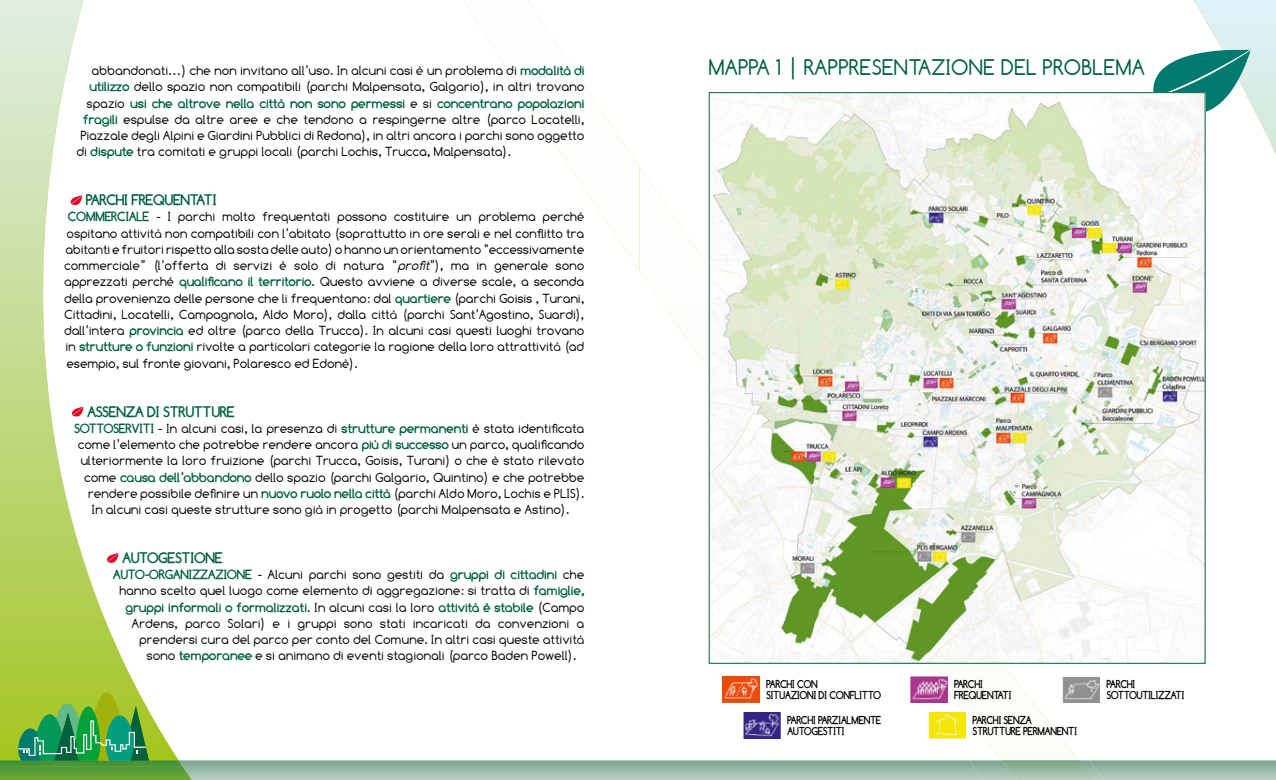
<style>
.page{position:relative;width:1276px;height:780px;background:#fff}
.page>*{position:absolute;margin:0;border:0;box-sizing:border-box;transform-origin:0 0}
.t1{font:22.5px "Comfortaa";color:#00623d}
.t2{font:700 15px "Comfortaa";color:#00623d}
.t3{font:13.12px/16.2px "Comfortaa";color:#000;text-align:justify}
.t4{font:700 13.12px "Comfortaa";color:#00623d}
.t5{font:700 11.25px/11.2px "Comfortaa";color:#000;scale:.9 1}
.s1{font-weight:700;color:#00623d}
.s2{font-weight:400;color:#000}
.s3{font-style:italic}
</style>
<div class="page">
<svg style="left:0;top:0;width:139px;height:692px"></svg>
<svg style="left:1153px;top:0;width:123px;height:157px"></svg>
<svg style="left:0;top:692px;width:1276px;height:88px"></svg>
<svg style="left:69px;top:195px;width:13px;height:15px"></svg>
<svg style="left:70px;top:407px;width:14px;height:14px"></svg>
<svg style="left:105px;top:553px;width:14px;height:14px"></svg>
<img style="left:711px;top:94px;width:492px;height:567px">
<img style="left:910px;top:676px;width:37px;height:26px">
<img style="left:743px;top:712px;width:37px;height:26px">
<img style="left:1062px;top:676px;width:37px;height:26px">
<img style="left:928px;top:712px;width:38px;height:26px">
<img style="left:722px;top:676px;width:37px;height:26px">
<p class="t3" style="left:92px;top:62px;width:494px">abbandonati…) che non invitano all’uso. In alcuni casi è un problema di <span class="s1">modalità di</span></p>
<p class="t3" style="left:89px;top:79px;width:496px"><span class="s1">utilizzo</span> dello spazio non compatibili (parchi Malpensata, Galgario), in altri trovano</p>
<p class="t4" style="left:87px;top:95px;width:499px"><span class="s2">spazio</span> usi che altrove nella città non sono permessi <span class="s2">e si</span> concentrano popolazioni</p>
<p class="t3" style="left:83px;top:111px;width:503px"><span class="s1">fragili</span> espulse da altre aree e che tendono a respingerne altre (parco Locatelli,</p>
<p class="t3" style="left:81px;top:127px;width:505px">Piazzale degli Alpini e Giardini Pubblici di Redona), in altri ancora i parchi sono oggetto</p>
<p class="t3" style="left:77px;top:144px;width:436px">di <span class="s1">dispute</span> tra comitati e gruppi locali (parchi Lochis, Trucca, Malpensata).</p>
<p class="t2" style="left:86px;top:191px;width:132px">PARCHI FREQUENTATI</p>
<p class="t3" style="left:64px;top:209px;width:521px"><span class="s1">COMMERCIALE</span> - I parchi molto frequentati possono costituire un problema perché ospitano attività non compatibili con l’abitato (soprattutto in ore serali e nel conflitto tra abitanti e fruitori rispetto alla sosta delle auto) o hanno un orientamento “eccessivamente commerciale” (l’offerta di servizi è solo di natura “<span class="s3">profit</span>”), ma in generale sono apprezzati perché <span class="s1">qualificano il territorio</span>. Questo avviene a diverse scale, a seconda della provenienza delle persone che li frequentano: dal <span class="s1">quartiere</span> (parchi Goisis , Turani, Cittadini, Locatelli, Campagnola, Aldo Moro), dalla città (parchi Sant’Agostino, Suardi), dall’intera <span class="s1">provincia</span> ed oltre (parco della Trucca). In alcuni casi questi luoghi trovano in <span class="s1">strutture o funzioni</span> rivolte a particolari categorie la ragione della loro attrattività (ad esempio, sul fronte giovani, Polaresco ed Edonè).</p>
<p class="t2" style="left:87px;top:402px;width:149px">ASSENZA DI STRUTTURE</p>
<p class="t3" style="left:74px;top:420px;width:511px"><span class="s1">SOTTOSERVITI</span> - In alcuni casi, la presenza di <span class="s1">strutture permanenti</span> è stata identificata</p>
<p class="t3" style="left:78px;top:436px;width:508px">come l’elemento che potrebbe rendere ancora <span class="s1">più di successo</span> un parco, qualificando</p>
<p class="t3" style="left:81px;top:452px;width:505px">ulteriormente la loro fruizione (parchi Trucca, Goisis, Turani) o che è stato rilevato</p>
<p class="t3" style="left:84px;top:469px;width:501px">come <span class="s1">causa dell’abbandono</span> dello spazio (parchi Galgario, Quintino) e che potrebbe</p>
<p class="t3" style="left:88px;top:485px;width:498px">rendere possibile definire un <span class="s1">nuovo ruolo nella città</span> (parchi Aldo Moro, Lochis e PLIS).</p>
<p class="t3" style="left:92px;top:501px;width:479px">In alcuni casi queste strutture sono già in progetto (parchi Malpensata e Astino).</p>
<p class="t2" style="left:122px;top:549px;width:102px">AUTOGESTIONE</p>
<p class="t4" style="left:113px;top:567px;width:473px">AUTO-ORGANIZZAZIONE <span class="s2">- Alcuni parchi sono gestiti da</span> gruppi di cittadini <span class="s2">che</span></p>
<p class="t3" style="left:119px;top:582px;width:466px">hanno scelto quel luogo come elemento di aggregazione: si tratta di <span class="s1">famiglie,</span></p>
<p class="t4" style="left:126px;top:599px;width:460px">gruppi informali o formalizzati<span class="s2">. In alcuni casi la loro</span> attività è stabile <span class="s2">(Campo</span></p>
<p class="t3" style="left:132px;top:615px;width:454px">Ardens, parco Solari) e i gruppi sono stati incaricati da convenzioni a</p>
<p class="t3" style="left:139px;top:631px;width:446px">prendersi cura del parco per conto del Comune. In altri casi queste attività</p>
<p class="t3" style="left:147px;top:647px;width:431px">sono <span class="s1">temporanee</span> e si animano di eventi stagionali (parco Baden Powell).</p>
<h1 class="t1" style="left:709px;top:54px;width:438px">MAPPA 1 | RAPPRESENTAZIONE DEL PROBLEMA</h1>
<p class="t5" style="left:766px;top:678px;width:129px">PARCHI CON<br>SITUAZIONI DI CONFLITTO</p>
<p class="t5" style="left:787px;top:714px;width:106px">PARCHI PARZIALMENTE<br>AUTOGESTITI</p>
<p class="t5" style="left:954px;top:678px;width:65px">PARCHI<br>FREQUENTATI</p>
<p class="t5" style="left:973px;top:714px;width:117px">PARCHI SENZA<br>STRUTTURE PERMANENTI</p>
<p class="t5" style="left:1106px;top:678px;width:88px">PARCHI<br>SOTTOUTILIZZATI</p>
</div>
